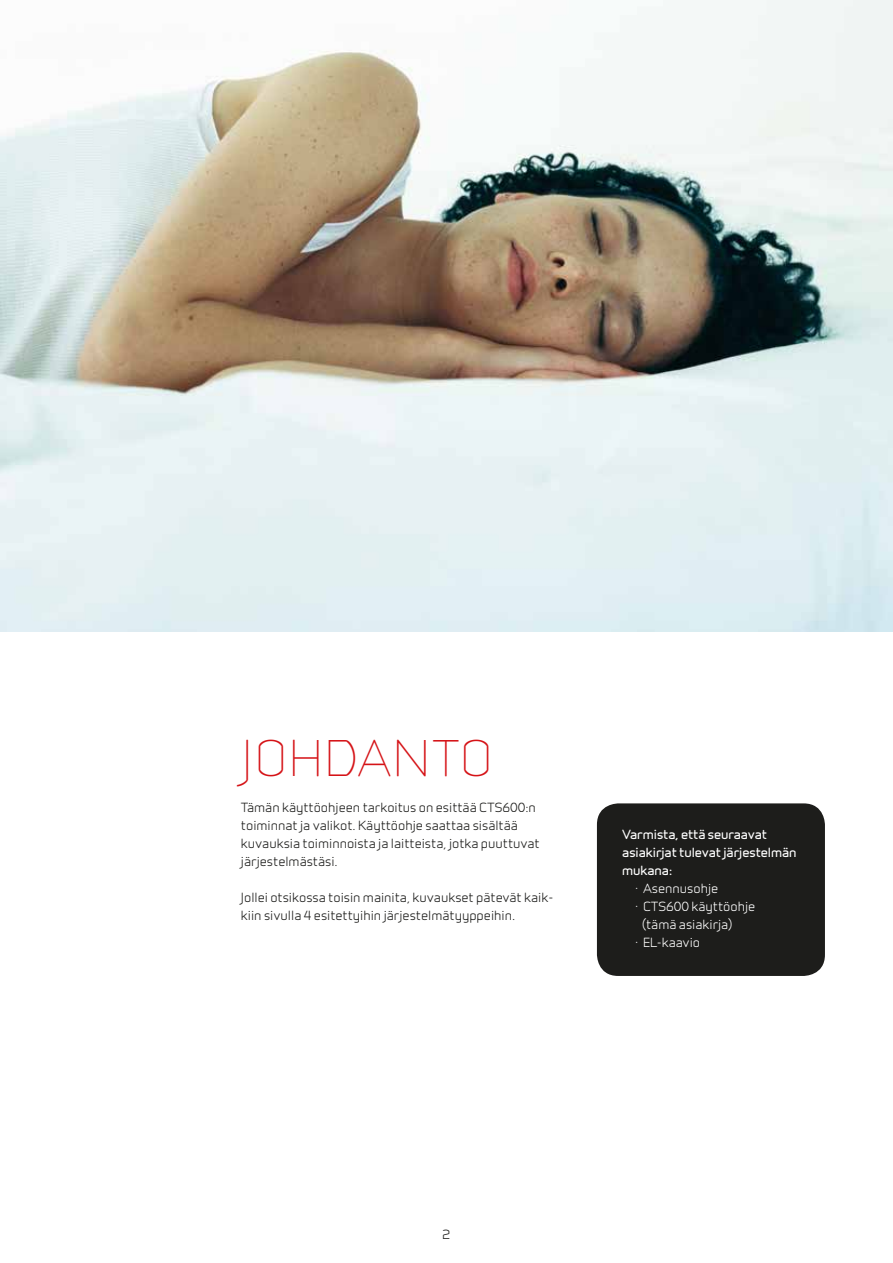
<style>
.page{position:relative;width:893px;height:1263px;background:#fff}
.page>*{position:absolute;margin:0;border:0;box-sizing:border-box;transform-origin:0 0}
.t1{font:46.5px "Infinity T Light";letter-spacing:.015em;color:#d51317}
.t2{font:12px/18px "Infinity T Medium";color:#1d1d1b}
.t3{font:12px/18px "Infinity T Bold";color:#fff}
.t4{font:12px "Infinity T Medium";color:#fff}
</style>
<div class="page">
<img style="left:0;top:0;width:893px;height:632px">
<div style="left:597px;top:803px;width:228px;height:173px;background:#1d1d1b;border-radius:21px"></div>
<h1 class="t1" style="left:241px;top:724px;width:254px">JOHDANTO</h1>
<p class="t2" style="left:241px;top:798px;width:300px">Tämän käyttöohjeen tarkoitus on esittää CTS600:n toiminnat ja valikot. Käyttöohje saattaa sisältää kuvauksia toiminnoista ja laitteista, jotka puuttuvat järjestelmästäsi.</p>
<p class="t2" style="left:241px;top:888px;width:314px">Jollei otsikossa toisin mainita, kuvaukset pätevät kaik&shy;kiin sivulla 4 esitettyihin järjestelmätyyppeihin.</p>
<p class="t3" style="left:622px;top:824px;width:176px">Varmista, että seuraavat asiakirjat tulevat järjestelmän mukana:</p>
<p class="t4" style="left:635px;top:879px;width:85px">· Asennusohje</p>
<p class="t4" style="left:635px;top:897px;width:122px">· CTS600 käyttöohje</p>
<p class="t4" style="left:642px;top:915px;width:92px">(tämä asiakirja)</p>
<p class="t4" style="left:635px;top:933px;width:67px">· EL-kaavio</p>
<p class="t2" style="left:443px;top:1224px;width:9px">2</p>
</div>
